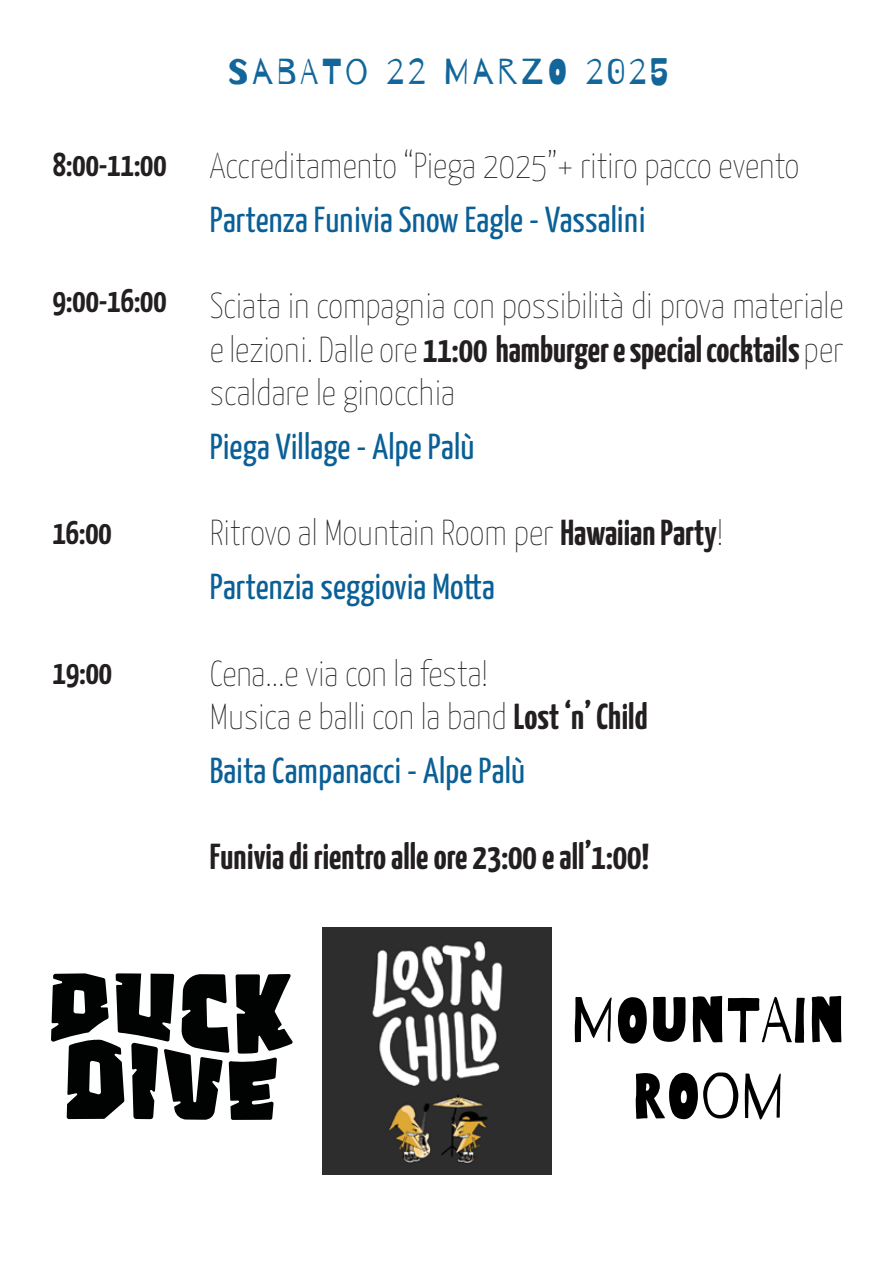
<style>
.page{position:relative;width:893px;height:1263px;background:#fff}
.page>*{position:absolute;margin:0;border:0;box-sizing:border-box;transform-origin:0 0}
.t1{font:63px "Barrio";color:#000001}
.t2{font:200 36px/43.2px "Yanone Kaffeesatz";color:#231f20;text-align:justify}
.t3{font:36px "Yanone Kaffeesatz";letter-spacing:.005em;color:#0a6096}
.t4{font:700 36px "Yanone Kaffeesatz";color:#231f20}
.t5{font:36px "Barrio";letter-spacing:.1em;color:#126699}
.t6{font:700 33px "Yanone Kaffeesatz";color:#231f20}
.s1{font-weight:700}
</style>
<div class="page">
<img style="left:323px;top:927px;width:229px;height:247px">
<svg style="left:51px;top:973px;width:242px;height:147px"></svg>
<p class="t5" style="left:228px;top:52px;width:442px">SABATO 22 MARZO 2025</p>
<p class="t6" style="left:53px;top:142px;width:115px">8:00-11:00</p>
<p class="t2" style="left:210px;top:142px;width:591px">Accreditamento “Piega 2025”+ ritiro pacco evento</p>
<p class="t3" style="left:210px;top:194px;width:437px">Partenza Funivia Snow Eagle - Vassalini</p>
<p class="t6" style="left:53px;top:277px;width:115px">9:00-16:00</p>
<p class="t2" style="left:210px;top:282px;width:635px">Sciata in compagnia con possibilità di prova materiale e lezioni. Dalle ore <span class="s1">11:00 hamburger e special cocktails</span> per scaldare le ginocchia</p>
<p class="t3" style="left:210px;top:421px;width:266px">Piega Village - Alpe Palù</p>
<p class="t6" style="left:53px;top:510px;width:61px">16:00</p>
<p class="t2" style="left:210px;top:509px;width:515px">Ritrovo al Mountain Room per <span class="s1">Hawaiian Party</span>!</p>
<p class="t3" style="left:210px;top:561px;width:286px">Partenzia seggiovia Motta</p>
<p class="t6" style="left:53px;top:649px;width:61px">19:00</p>
<p class="t2" style="left:210px;top:649px;width:280px">Cena...e via con la festa!</p>
<p class="t2" style="left:210px;top:692px;width:439px">Musica e balli con la band <span class="s1">Lost ‘n’ Child</span></p>
<p class="t3" style="left:210px;top:745px;width:317px">Baita Campanacci - Alpe Palù</p>
<p class="t4" style="left:210px;top:831px;width:441px">Funivia di rientro alle ore 23:00 e all’1:00!</p>
<p class="t1" style="left:571px;top:987px;width:246px">MOUNTAIN</p>
<p class="t1" style="left:632px;top:1062px;width:154px">ROOM</p>
</div>
